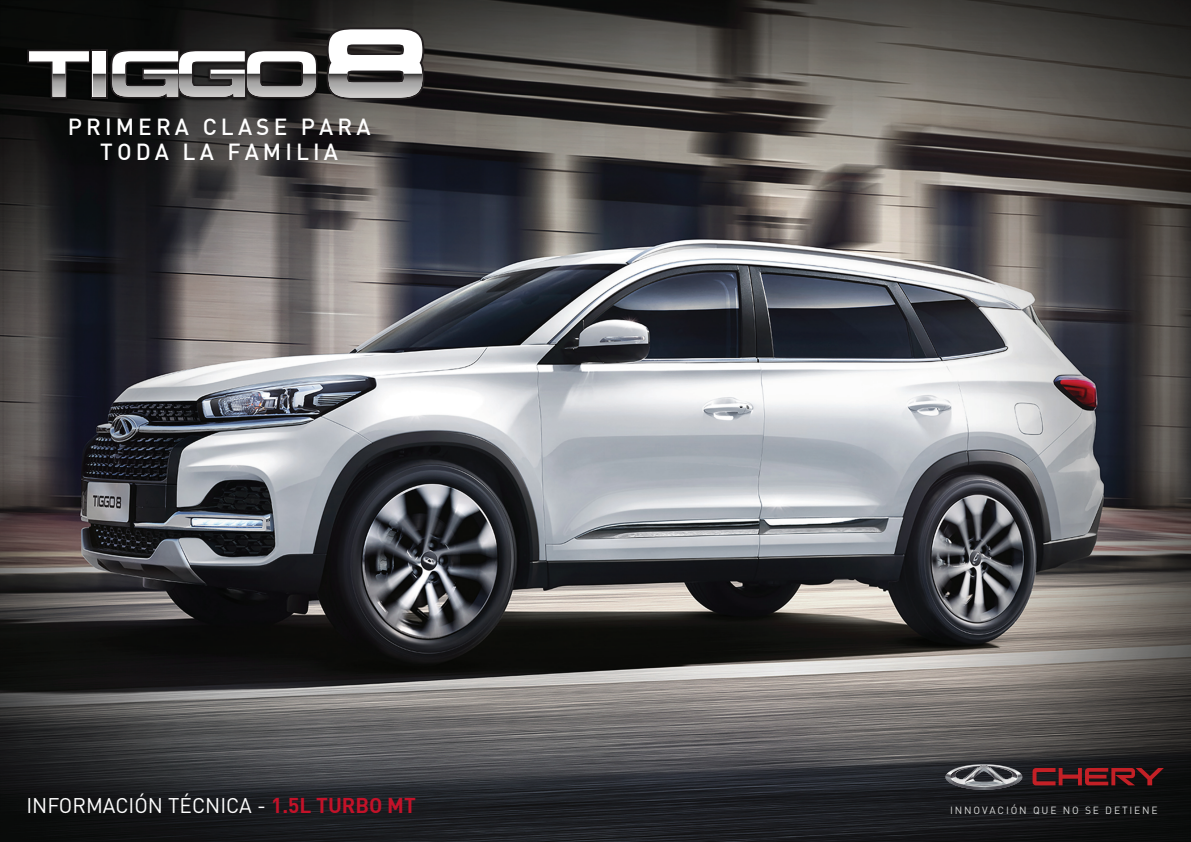
<style>
.page{position:relative;width:1191px;height:842px;background:#fff}
.page>*{position:absolute;margin:0;border:0;box-sizing:border-box;transform-origin:0 0}
.t1{font:500 22.8px/24.8px "DIN";letter-spacing:.18em;color:#fff;text-align:center}
.t2{font:21px "DIN";color:#fff}
.t3{font:10.3px "DIN";letter-spacing:.18em;color:#d9dad9}
.s1{font-weight:700;color:#c31229}
</style>
<div class="page">
<img style="left:0;top:0;width:1191px;height:842px">
<img style="left:24px;top:47px;width:64px;height:56px">
<img style="left:88px;top:102px;width:19px;height:1px">
<svg style="left:27px;top:25px;width:399px;height:77px"></svg>
<svg style="left:1032px;top:768px;width:131px;height:17px"></svg>
<svg style="left:945px;top:764px;width:77px;height:26px"></svg>
<p class="t1" style="left:68px;top:114px;width:304px">PRIMERA CLASE PARA<br>TODA LA FAMILIA</p>
<p class="t2" style="left:26px;top:793px;width:391px">INFORMACIÓN TÉCNICA - <span class="s1">1.5L TURBO MT</span></p>
<p class="t3" style="left:950px;top:804px;width:209px">INNOVACIÓN QUE NO SE DETIENE</p>
</div>
